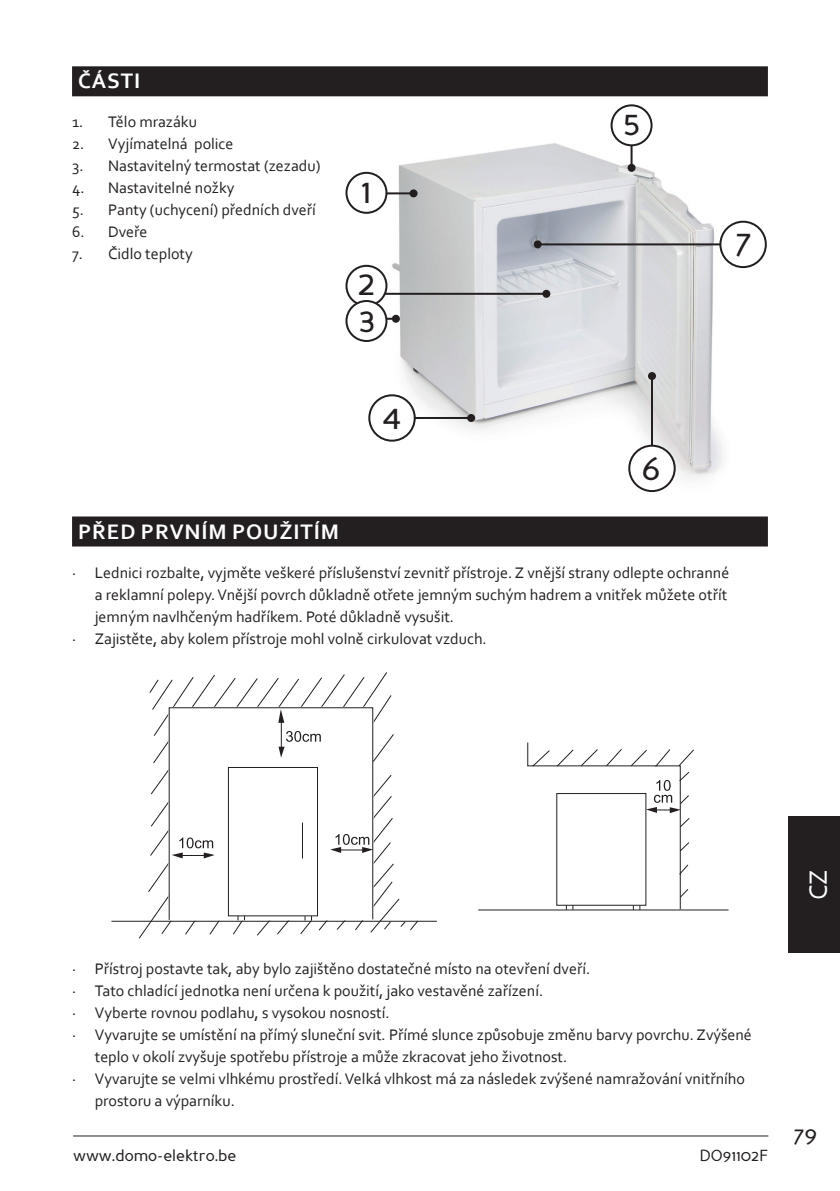
<style>
.page{position:relative;width:840px;height:1191px;background:#fff}
.page>*{position:absolute;margin:0;border:0;box-sizing:border-box;transform-origin:0 0}
.t1{font:36px/36.8px "Perspective Sans";color:#231f20}
.t2{font:26px "Corbel";color:#fff}
.t3{font:24px "Perspective Sans";color:#231f20}
.t4{font:700 22px "Corbel";letter-spacing:.04em;color:#fff}
.t5{font:16px "Corbel";color:#231f20}
.t6{font:16px "Perspective Sans";color:#231f20}
</style>
<div class="page">
<hr style="left:73px;top:1135px;width:694px;height:1px;background:#231f20">
<div style="left:788px;top:816px;width:51px;height:136px;background:#231f20"></div>
<div style="left:72px;top:66px;width:695px;height:30px;background:#231f20"></div>
<div style="left:72px;top:516px;width:695px;height:30px;background:#231f20"></div>
<hr style="left:111px;top:920px;width:325px;height:1px;background:#231f20">
<hr style="left:478px;top:909px;width:250px;height:1px;background:#231f20">
<svg style="left:526px;top:742px;width:168px;height:168px"></svg>
<svg style="left:147px;top:673px;width:272px;height:263px"></svg>
<hr style="left:302px;top:822px;width:1px;height:36px;background:#231f20">
<img style="left:374px;top:117px;width:368px;height:376px">
<hr style="left:366px;top:192px;width:47px;height:2px;background:#231f20">
<div style="left:409px;top:189px;width:8px;height:8px;background:#231f20;border-radius:50%"></div>
<hr style="left:630px;top:121px;width:2px;height:47px;background:#231f20">
<div style="left:627px;top:164px;width:8px;height:8px;background:#231f20;border-radius:50%"></div>
<hr style="left:366px;top:318px;width:29px;height:2px;background:#231f20">
<div style="left:391px;top:315px;width:8px;height:8px;background:#231f20;border-radius:50%"></div>
<hr style="left:399px;top:417px;width:72px;height:2px;background:#231f20">
<div style="left:467px;top:414px;width:8px;height:8px;background:#231f20;border-radius:50%"></div>
<hr style="left:650px;top:376px;width:2px;height:71px;background:#231f20">
<div style="left:647px;top:372px;width:8px;height:8px;background:#231f20;border-radius:50%"></div>
<hr style="left:366px;top:293px;width:180px;height:2px;background:#231f20">
<div style="left:542px;top:290px;width:8px;height:8px;background:#231f20;border-radius:50%"></div>
<div style="left:611px;top:105px;width:40px;height:40px;background:#fff;border-radius:50%"></div>
<div style="left:610px;top:104px;width:42px;height:42px;border:2px solid #231f20;border-radius:50%"></div>
<div style="left:346px;top:173px;width:40px;height:40px;background:#fff;border-radius:50%"></div>
<div style="left:345px;top:172px;width:42px;height:42px;border:2px solid #231f20;border-radius:50%"></div>
<div style="left:346px;top:266px;width:40px;height:40px;background:#fff;border-radius:50%"></div>
<div style="left:345px;top:265px;width:42px;height:42px;border:2px solid #231f20;border-radius:50%"></div>
<div style="left:346px;top:301px;width:40px;height:40px;background:#fff;border-radius:50%"></div>
<div style="left:345px;top:300px;width:42px;height:42px;border:2px solid #231f20;border-radius:50%"></div>
<div style="left:369px;top:395px;width:45px;height:46px;background:#fff;border-radius:50%"></div>
<div style="left:368px;top:394px;width:47px;height:48px;border:2px solid #231f20;border-radius:50%"></div>
<div style="left:629px;top:446px;width:45px;height:45px;background:#fff;border-radius:50%"></div>
<div style="left:628px;top:445px;width:47px;height:47px;border:2px solid #231f20;border-radius:50%"></div>
<hr style="left:537px;top:243px;width:198px;height:2px;background:#231f20">
<div style="left:533px;top:240px;width:8px;height:8px;background:#231f20;border-radius:50%"></div>
<div style="left:720px;top:222px;width:45px;height:45px;background:#fff;border-radius:50%"></div>
<div style="left:719px;top:221px;width:47px;height:47px;border:2px solid #231f20;border-radius:50%"></div>
<h3 class="t4" style="left:78px;top:67px;width:64px">ČÁSTI</h3>
<p class="t5" style="left:72px;top:112px;width:126px">1. Tělo mrazáku</p>
<p class="t5" style="left:72px;top:134px;width:163px">2. Vyjímatelná police</p>
<p class="t5" style="left:72px;top:156px;width:250px">3. Nastavitelný termostat (zezadu)</p>
<p class="t5" style="left:72px;top:178px;width:164px">4. Nastavitelné nožky</p>
<p class="t5" style="left:72px;top:200px;width:245px">5. Panty (uchycení) předních dveří</p>
<p class="t5" style="left:72px;top:222px;width:77px">6. Dveře</p>
<p class="t5" style="left:72px;top:244px;width:122px">7. Čidlo teploty</p>
<h1 class="t1" style="left:360px;top:172px;width:12px">1</h1>
<h1 class="t1" style="left:357px;top:264px;width:20px">2<br>3</h1>
<h1 class="t1" style="left:622px;top:105px;width:20px">5</h1>
<h1 class="t1" style="left:733px;top:223px;width:19px">7</h1>
<h1 class="t1" style="left:382px;top:398px;width:20px">4</h1>
<h1 class="t1" style="left:641px;top:449px;width:21px">6</h1>
<h3 class="t4" style="left:78px;top:517px;width:262px">PŘED PRVNÍM POUŽITÍM</h3>
<p class="t5" style="left:72px;top:562px;width:658px">· Lednici rozbalte, vyjměte veškeré příslušenství zevnitř přístroje. Z vnější strany odlepte ochranné</p>
<p class="t5" style="left:95px;top:584px;width:633px">a reklamní polepy. Vnější povrch důkladně otřete jemným suchým hadrem a vnitřek můžete otřít</p>
<p class="t5" style="left:95px;top:606px;width:361px">jemným navlhčeným hadříkem. Poté důkladně vysušit.</p>
<p class="t5" style="left:72px;top:628px;width:416px">· Zajistěte, aby kolem přístroje mohl volně cirkulovat vzduch.</p>
<p class="t5" style="left:72px;top:958px;width:519px">· Přístroj postavte tak, aby bylo zajištěno dostatečné místo na otevření dveří.</p>
<p class="t5" style="left:72px;top:980px;width:472px">· Tato chladící jednotka není určena k použití, jako vestavěné zařízení.</p>
<p class="t5" style="left:72px;top:1002px;width:319px">· Vyberte rovnou podlahu, s vysokou nosností.</p>
<p class="t5" style="left:72px;top:1024px;width:681px">· Vyvarujte se umístění na přímý sluneční svit. Přímé slunce způsobuje změnu barvy povrchu. Zvýšené</p>
<p class="t5" style="left:95px;top:1046px;width:474px">teplo v okolí zvyšuje spotřebu přístroje a může zkracovat jeho životnost.</p>
<p class="t5" style="left:72px;top:1068px;width:674px">· Vyvarujte se velmi vlhkému prostředí. Velká vlhkost má za následek zvýšené namražování vnitřního</p>
<p class="t5" style="left:95px;top:1090px;width:142px">prostoru a výparníku.</p>
<p class="t6" style="left:73px;top:1146px;width:165px">www.domo-elektro.be</p>
<p class="t6" style="left:699px;top:1146px;width:70px">DO91102F</p>
<h2 class="t2" style="left:801px;top:900px;width:32px;rotate:-90deg">CZ</h2>
<h3 class="t3" style="left:792px;top:1120px;width:26px">79</h3>
</div>
